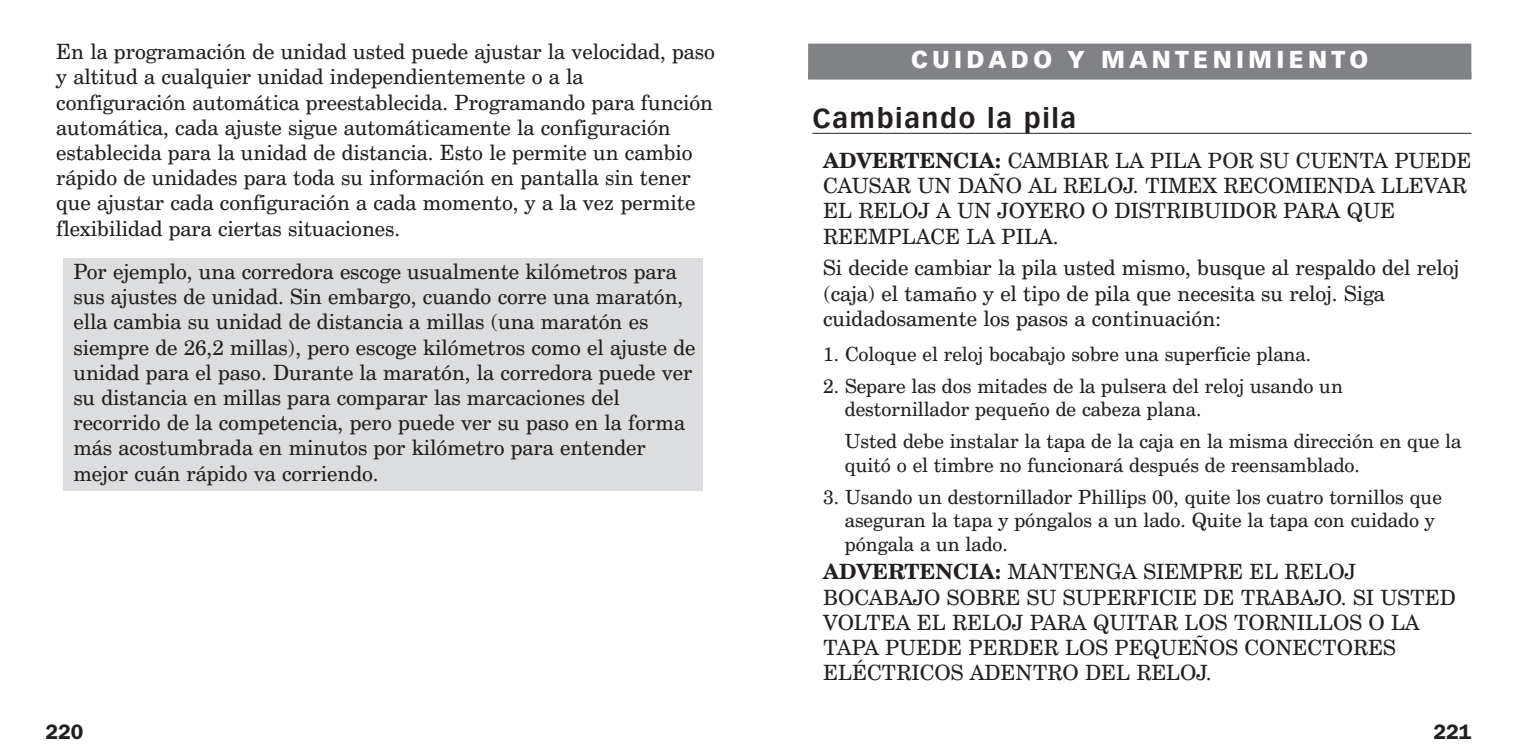
<style>
.page{position:relative;width:1513px;height:754px;background:#fff}
.page>*{position:absolute;margin:0;border:0;box-sizing:border-box;transform-origin:0 0}
.t1{font:700 27px "Vectora LH";letter-spacing:.06em;color:#231f20}
.t2{font:900 24px "Vectora LH";letter-spacing:.175em;color:#fff}
.t3{font:21px/25.2px "Century Schoolbook BT";color:#231f20}
.t4{font:600 21px "Franklin Gothic";color:#231f20}
.t5{font:19.5px/23.4px "Century Schoolbook BT";color:#231f20}
.s1{font-weight:700}
</style>
<div class="page">
<div style="left:808px;top:44px;width:663px;height:36px;background:#808285"></div>
<hr style="left:812px;top:133px;width:659px;height:1px;background:#231f20">
<div style="left:63px;top:258px;width:640px;height:232px;background:#dcdddf"></div>
<p class="t3" style="left:56px;top:41px;width:660px">En la programación de unidad usted puede ajustar la velocidad, paso y altitud a cualquier unidad independientemente o a la configuración automática preestablecida. Programando para función automática, cada ajuste sigue automáticamente la configuración establecida para la unidad de distancia. Esto le permite un cambio rápido de unidades para toda su información en pantalla sin tener que ajustar cada configuración a cada momento, y a la vez permite flexibilidad para ciertas situaciones.</p>
<p class="t3" style="left:73px;top:261px;width:623px">Por ejemplo, una corredora escoge usualmente kilómetros para sus ajustes de unidad. Sin embargo, cuando corre una maratón, ella cambia su unidad de distancia a millas (una maratón es siempre de 26,2 millas), pero escoge kilómetros como el ajuste de unidad para el paso. Durante la maratón, la corredora puede ver su distancia en millas para comparar las marcaciones del recorrido de la competencia, pero puede ver su paso en la forma más acostumbrada en minutos por kilómetro para entender mejor cuán rápido va corriendo.</p>
<p class="t2" style="left:911px;top:48px;width:459px">CUIDADO Y MANTENIMIENTO</p>
<p class="t1" style="left:812px;top:107px;width:265px">Cambiando la pila</p>
<p class="t3" style="left:823px;top:150px;width:650px"><span class="s1">ADVERTENCIA:</span> CAMBIAR LA PILA POR SU CUENTA PUEDE CAUSAR UN DAÑO AL RELOJ. TIMEX RECOMIENDA LLEVAR EL RELOJ A UN JOYERO O DISTRIBUIDOR PARA QUE REEMPLACE LA PILA.</p>
<p class="t3" style="left:823px;top:257px;width:637px">Si decide cambiar la pila usted mismo, busque al respaldo del reloj (caja) el tamaño y el tipo de pila que necesita su reloj. Siga cuidadosamente los pasos a continuación:</p>
<p class="t5" style="left:823px;top:344px;width:489px">1. Coloque el reloj bocabajo sobre una superficie plana.</p>
<p class="t5" style="left:845px;top:376px;width:500px;text-indent:-22px">2. Separe las dos mitades de la pulsera del reloj usando un destornillador pequeño de cabeza plana.</p>
<p class="t5" style="left:845px;top:431px;width:618px">Usted debe instalar la tapa de la caja en la misma dirección en que la quitó o el timbre no funcionará después de reensamblado.</p>
<p class="t5" style="left:845px;top:487px;width:598px;text-indent:-22px">3. Usando un destornillador Phillips 00, quite los cuatro tornillos que aseguran la tapa y póngalos a un lado. Quite la tapa con cuidado y póngala a un lado.</p>
<p class="t3" style="left:823px;top:561px;width:634px"><span class="s1">ADVERTENCIA:</span> MANTENGA SIEMPRE EL RELOJ BOCABAJO SOBRE SU SUPERFICIE DE TRABAJO. SI USTED VOLTEA EL RELOJ PARA QUITAR LOS TORNILLOS O LA TAPA PUEDE PERDER LOS PEQUEÑOS CONECTORES ELÉCTRICOS ADENTRO DEL RELOJ.</p>
<p class="t4" style="left:45px;top:719px;width:39px">220</p>
<p class="t4" style="left:1433px;top:719px;width:39px">221</p>
</div>
